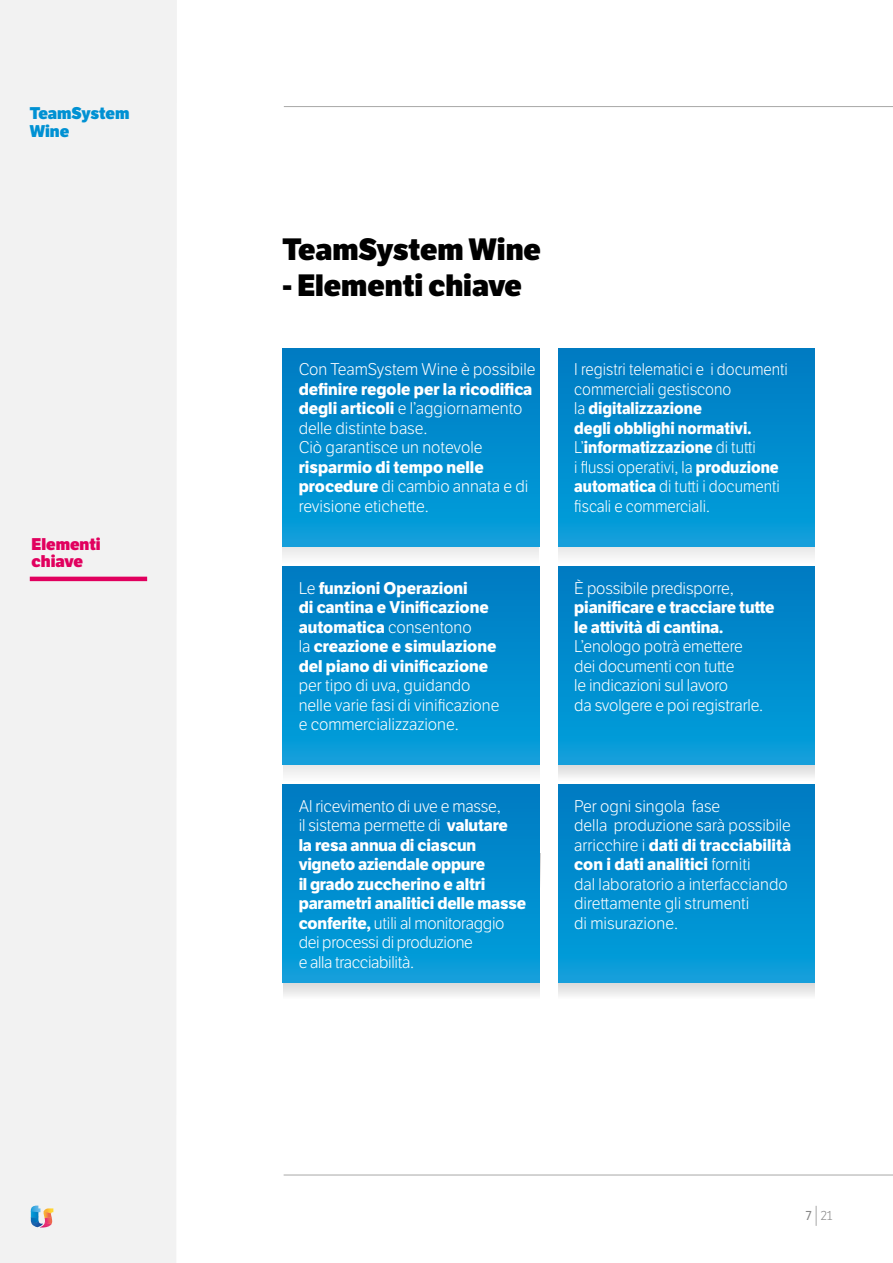
<style>
.page{position:relative;width:893px;height:1263px;background:#fff}
.page>*{position:absolute;margin:0;border:0;box-sizing:border-box;transform-origin:0 0}
.t1{font:800 30px "LFT Etica";color:#000}
.t2{font:300 16.5px/19.5px "LFT Etica";color:#fff}
.t3{font:700 16.5px/19.5px "LFT Etica";letter-spacing:-.01em;color:#fff}
.t4{font:300 16.5px/19.5px "LFT Etica";color:#fff;scale:.95 1}
.t5{font:800 16.5px/17.2px "LFT Etica";color:#e1005e}
.t6{font:800 16.5px/18px "LFT Etica";color:#0091d3}
.t7{font:300 12.75px "LFT Etica";color:#878787}
.s1{font-weight:700}
.s2{font-weight:300}
.s3{font-weight:400}
</style>
<div class="page">
<svg style="left:816px;top:1206px;width:1px;height:20px"></svg>
<div style="left:0;top:0;width:177px;height:1263px;background:#f2f2f2"></div>
<svg style="left:31px;top:1205px;width:22px;height:22px"></svg>
<hr style="left:284px;top:106px;width:609px;height:1px;background:#a8a8a7">
<hr style="left:284px;top:1175px;width:609px;height:1px;background:#a8a8a7">
<div style="left:283px;top:528px;width:256px;height:35px;background:#f1f1f1"></div>
<div style="left:558px;top:528px;width:257px;height:35px;background:#f1f1f1"></div>
<div style="left:283px;top:746px;width:256px;height:35px;background:#f2f2f2"></div>
<svg style="left:559px;top:765px;width:256px;height:12px;fill:#e6e6e6"></svg>
<svg style="left:283px;top:983px;width:256px;height:13px;fill:#e6e6e6"></svg>
<svg style="left:558px;top:983px;width:257px;height:13px;fill:#e6e6e6"></svg>
<svg style="left:283px;top:349px;width:256px;height:198px;background:#018cce"></svg>
<svg style="left:558px;top:349px;width:257px;height:198px;background:#018cce"></svg>
<svg style="left:283px;top:567px;width:256px;height:198px;background:#018cce"></svg>
<svg style="left:558px;top:567px;width:257px;height:198px;background:#018cce"></svg>
<svg style="left:283px;top:784px;width:256px;height:199px;background:#018cce"></svg>
<svg style="left:558px;top:784px;width:257px;height:199px;background:#018cce"></svg>
<hr style="left:30px;top:577px;width:117px;height:4px;background:#e1005e">
<p class="t6" style="left:30px;top:105px;width:101px">TeamSystem<br>Wine</p>
<p class="t5" style="left:32px;top:535px;width:71px">Elementi chiave</p>
<h1 class="t1" style="left:283px;top:230px;width:260px">TeamSystem Wine</h1>
<h1 class="t1" style="left:283px;top:266px;width:241px">- Elementi chiave</h1>
<p class="t2" style="left:299px;top:360px;width:238px">Con TeamSystem Wine è possibile</p>
<p class="t2" style="left:299px;top:380px;width:235px"><span class="s1">definire regole per la ricodifica degli articoli</span> e l’aggiornamento delle distinte base.<br>Ciò garantisce un notevole</p>
<p class="t2" style="left:299px;top:458px;width:231px"><span class="s1">risparmio di tempo nelle procedure</span> di cambio annata e di revisione etichette.</p>
<p class="t3" style="left:299px;top:578px;width:199px"><span class="s2">Le</span> funzioni Operazioni<br>di cantina e Vinificazione automatica <span class="s2">consentono<br>la</span> creazione e simulazione del piano di vinificazione</p>
<p class="t2" style="left:299px;top:676px;width:202px">per tipo di uva, guidando nelle varie fasi di vinificazione e commercializzazione.</p>
<p class="t4" style="left:574px;top:360px;width:226px">I registri telematici e i documenti commerciali gestiscono<br>la <span class="s1">digitalizzazione<br>degli obblighi normativi.<br></span>L’<span class="s1">informatizzazione</span> di tutti<br>i flussi operativi, la <span class="s1">produzione automatica</span> di tutti i documenti fiscali e commerciali.</p>
<p class="t2" style="left:574px;top:579px;width:161px">È possibile predisporre,</p>
<p class="t3" style="left:574px;top:598px;width:202px">pianificare e tracciare tutte le attività di cantina.</p>
<p class="t2" style="left:574px;top:637px;width:191px">L’enologo potrà emettere dei documenti con tutte<br>le indicazioni sul lavoro<br>da svolgere e poi registrarle.</p>
<p class="t3" style="left:299px;top:796px;width:229px"><span class="s2">Al ricevimento di uve e masse,<br>il sistema permette di</span> valutare<br>la resa annua di ciascun vigneto aziendale oppure<br>il grado zuccherino e altri parametri analitici delle masse conferite, <span class="s2">utili al monitoraggio dei processi di produzione<br>e alla tracciabilità.</span></p>
<p class="t2" style="left:574px;top:797px;width:218px">Per ogni singola fase<br>della produzione sarà possibile arricchire i <span class="s1">dati di tracciabilità con i dati analitici</span> forniti<br>dal laboratorio a interfacciando direttamente gli strumenti<br>di misurazione.</p>
<p class="t7" style="left:806px;top:1208px;width:28px"><span class="s3">7</span> 21</p>
</div>
